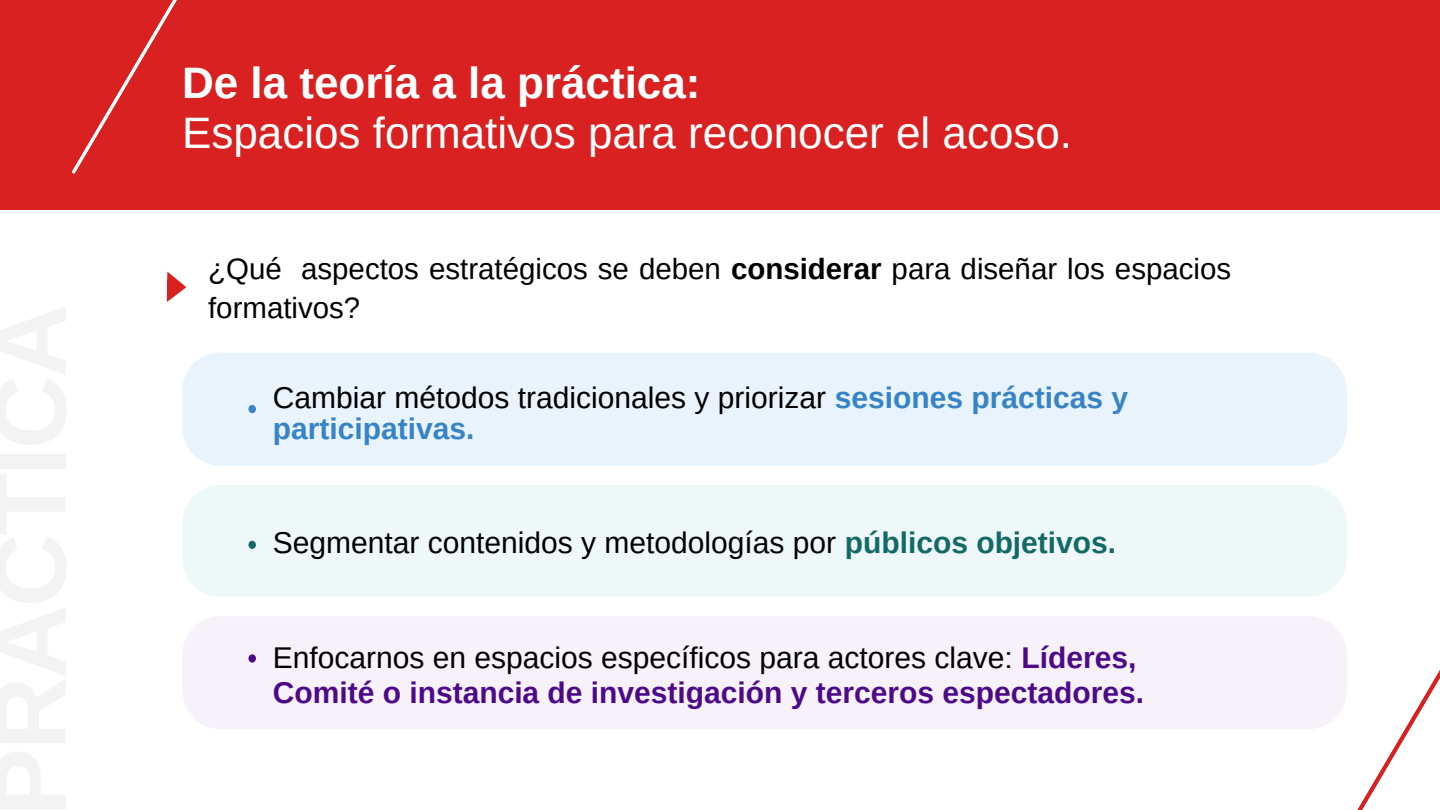
<style>
.page{position:relative;width:1440px;height:810px;background:#fff}
.page>*{position:absolute;margin:0;border:0;box-sizing:border-box;transform-origin:0 0}
.t1{font:44px "Arimo";color:#fff}
.t2{font:700 44px "Arimo";color:#fff}
.t3{font:30px/30.8px "Arimo";color:#000}
.t4{font:700 30px/34.5px "Arimo";color:#4d0a88}
.t5{font:29.5px/39.8px "Arimo";color:#000}
.s1{font-weight:700}
.s2{font-weight:700;color:#3684c6}
.s3{font-weight:700;color:#126966}
.s4{font-weight:400;color:#000}
</style>
<div class="page">
<div style="left:0;top:0;width:1440px;height:209px;background:#d82120"></div>
<svg style="left:167px;top:271px;width:20px;height:31px"></svg>
<div style="left:182px;top:353px;width:1137px;height:113px;background:#e9f3fb"></div>
<div style="left:182px;top:485px;width:1137px;height:112px;background:#eef8f8"></div>
<div style="left:182px;top:616px;width:1137px;height:113px;background:#f7f2fa"></div>
<div style="left:248px;top:405px;width:8px;height:8px;background:#3684c6;border-radius:50%"></div>
<div style="left:248px;top:541px;width:8px;height:8px;background:#126966;border-radius:50%"></div>
<div style="left:248px;top:654px;width:8px;height:9px;background:#4d0a88;border-radius:50%"></div>
<svg style="left:72px;top:0;width:105px;height:174px"></svg>
<svg style="left:1319px;top:354px;width:121px;height:456px"></svg>
<h1 class="t2" style="left:182px;top:58px;width:520px">De la teoría a la práctica:</h1>
<h1 class="t1" style="left:182px;top:108px;width:892px">Espacios formativos para reconocer el acoso.</h1>
<p class="t5" style="left:208px;top:249px;width:1025px">¿Qué aspectos estratégicos se deben <span class="s1">considerar</span> para diseñar los espacios formativos?</p>
<p class="t3" style="left:273px;top:382px;width:857px">Cambiar métodos tradicionales y priorizar <span class="s2">sesiones prácticas y participativas.</span></p>
<p class="t3" style="left:273px;top:527px;width:845px">Segmentar contenidos y metodologías por <span class="s3">públicos objetivos.</span></p>
<p class="t4" style="left:273px;top:641px;width:873px"><span class="s4">Enfocarnos en espacios específicos para actores clave:</span> Líderes,<br>Comité o instancia de investigación y terceros espectadores.</p>
</div>
